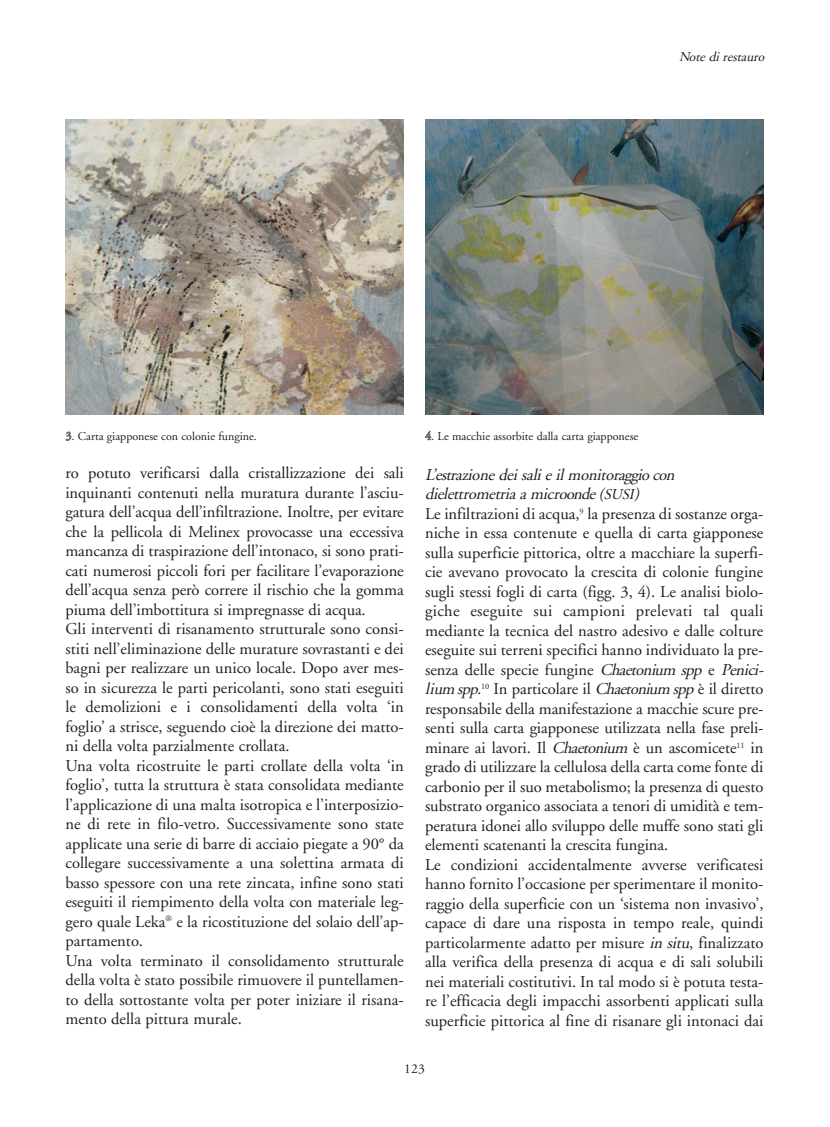
<style>
.page{position:relative;width:830px;height:1127px;background:#fff}
.page>*{position:absolute;margin:0;border:0;box-sizing:border-box;transform-origin:0 0}
.t1{font:16.5px/19.5px "Adobe Garamond";color:#231f20}
.t2{font:italic 13.5px "Adobe Garamond";color:#231f20}
.t3{font:13.5px "Adobe Garamond";color:#231f20}
.t4{font:12px "Adobe Garamond";color:#231f20}
.s1{color:#6d6e70}
.s2{font-style:italic}
.s3{font-style:italic;font-size:15px}
</style>
<div class="page">
<img style="left:65px;top:119px;width:338px;height:295px">
<img style="left:425px;top:119px;width:338px;height:295px">
<p class="t2" style="left:678px;top:51px;width:90px">Note di restauro</p>
<p class="t4" style="left:66px;top:431px;width:193px"><span class="s1">3</span>. Carta giapponese con colonie fungine.</p>
<p class="t4" style="left:425px;top:431px;width:214px"><span class="s1">4</span>. Le macchie assorbite dalla carta giapponese</p>
<p class="t1" style="left:65px;top:465px;width:340px">ro potuto verificarsi dalla cristallizzazione dei sali inquinanti contenuti nella muratura durante l’asciu&shy;gatura dell’acqua dell’infiltrazione. Inoltre, per evitare che la pellicola di Melinex provocasse una eccessiva mancanza di traspirazione dell’intonaco, si sono prati&shy;cati numerosi piccoli fori per facilitare l’evaporazione dell’acqua senza però correre il rischio che la gomma piuma dell’imbottitura si impregnasse di acqua.<br>Gli interventi di risanamento strutturale sono consi&shy;stiti nell’eliminazione delle murature sovrastanti e dei bagni per realizzare un unico locale. Dopo aver mes&shy;so in sicurezza le parti pericolanti, sono stati eseguiti le demolizioni e i consolidamenti della volta ‘in foglio’ a strisce, seguendo cioè la direzione dei matto&shy;ni della volta parzialmente crollata.<br>Una volta ricostruite le parti crollate della volta ‘in foglio’, tutta la struttura è stata consolidata mediante l’applicazione di una malta isotropica e l’interposizio&shy;ne di rete in filo-vetro. Successivamente sono state applicate una serie di barre di acciaio piegate a 90° da collegare successivamente a una solettina armata di basso spessore con una rete zincata, infine sono stati eseguiti il riempimento della volta con materiale leg&shy;gero quale Leka<sup>®</sup> e la ricostituzione del solaio dell’ap&shy;partamento.<br>Una volta terminato il consolidamento strutturale della volta è stato possibile rimuovere il puntellamen&shy;to della sottostante volta per poter iniziare il risana&shy;mento della pittura murale.</p>
<p class="t1" style="left:425px;top:466px;width:343px"><span class="s2">L’estrazionedeisalieilmonitoraggiocon dielettrometriaamicroonde(</span><span class="s3">SUSI</span><span class="s2">)<br></span>Le infiltrazioni di acqua,<sup>9</sup> la presenza di sostanze orga&shy;niche in essa contenute e quella di carta giapponese sulla superficie pittorica, oltre a macchiare la superfi&shy;cie avevano provocato la crescita di colonie fungine sugli stessi fogli di carta (figg. 3, 4). Le analisi biolo&shy;giche eseguite sui campioni prelevati tal quali mediante la tecnica del nastro adesivo e dalle colture eseguite sui terreni specifici hanno individuato la pre&shy;senza delle specie fungine <span class="s2">Chaetonium spp</span> e <span class="s2">Penici&shy;lium spp.</span><sup>10</sup> In particolare il <span class="s2">Chaetonium spp</span>è il diretto responsabile della manifestazione a macchie scure pre&shy;senti sulla carta giapponese utilizzata nella fase preli&shy;minare ai lavori. Il <span class="s2">Chaetonium</span> è un ascomicete<sup>11</sup> in grado di utilizzare la cellulosa della carta come fonte di carbonio per il suo metabolismo; la presenza di questo substrato organico associata a tenori di umidità e tem&shy;peratura idonei allo sviluppo delle muffe sono stati gli elementi scatenanti la crescita fungina.<br>Le condizioni accidentalmente avverse verificatesi hanno fornito l’occasione per sperimentare il monito&shy;raggio della superficie con un ‘sistema non invasivo’, capace di dare una risposta in tempo reale, quindi particolarmente adatto per misure <span class="s2">in situ</span>, finalizzato alla verifica della presenza di acqua e di sali solubili nei materiali costitutivi. In tal modo si è potuta testa&shy;re l’efficacia degli impacchi assorbenti applicati sulla superficie pittorica al fine di risanare gli intonaci dai</p>
<p class="t3" style="left:404px;top:1063px;width:22px">123</p>
</div>
